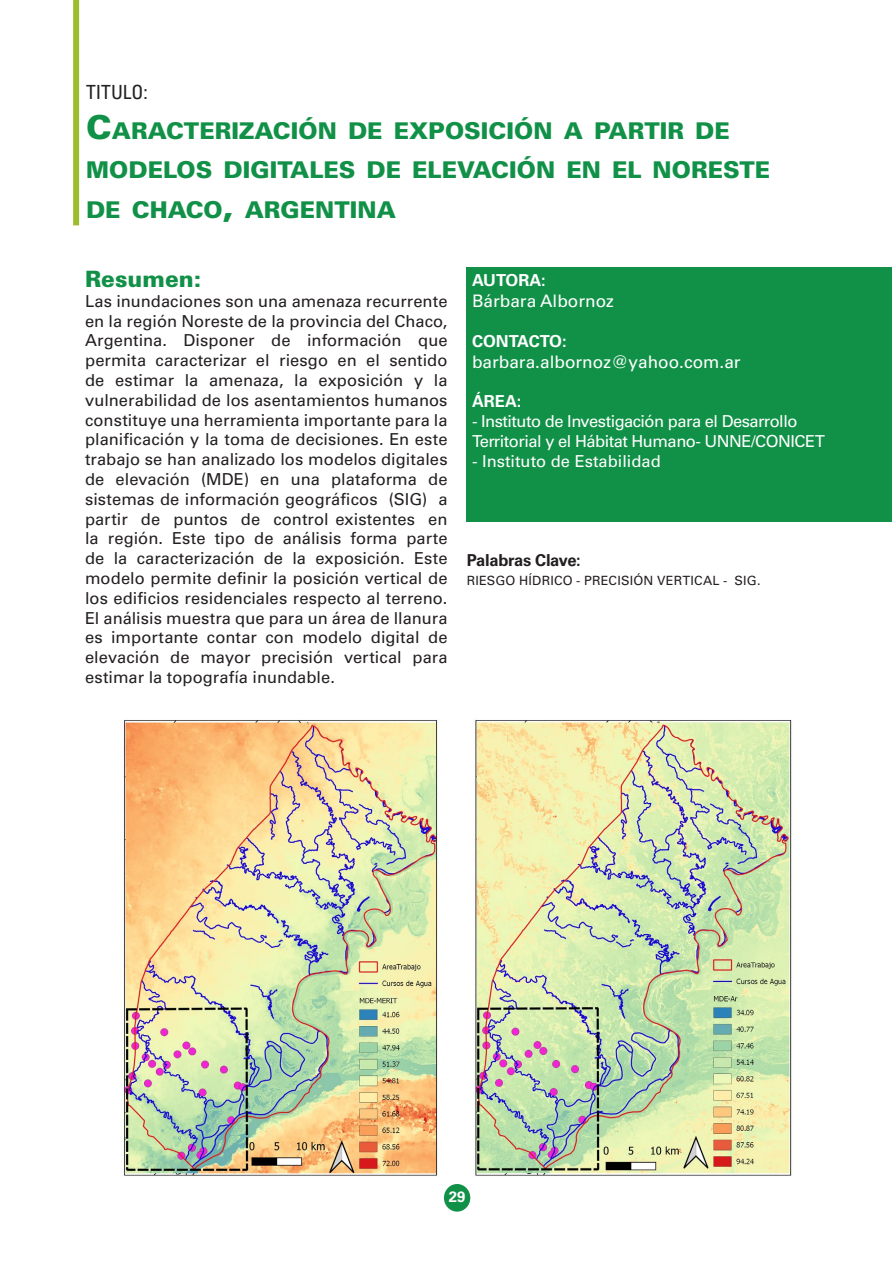
<style>
.page{position:relative;width:893px;height:1263px;background:#fff}
.page>*{position:absolute;margin:0;border:0;box-sizing:border-box;transform-origin:0 0}
.Estilo_de_párrafo_1{font:900 23.1px/39.6px "Univers LT Std";color:#119147}
.t1{font:900 22.5px "Univers LT Std";color:#119147}
.t2{font:condensed 19.5px "Univers LT Std";color:#222020}
.t3{font:17.25px "Univers LT Std";color:#fff}
.t4{font:16.5px/19.8px "Univers LT Std";color:#231f20;text-align:justify}
.t5{font:16.5px/19.8px "Univers LT Std";letter-spacing:-.03em;color:#fff}
.t6{font:16.5px "Univers LT Std";color:#fff}
.t7{font:700 16.5px "Univers LT Std";color:#fff}
.t8{font:700 16.5px "Univers LT Std";letter-spacing:-.015em;color:#231f20}
.t9{font:700 15px "Univers LT Std";color:#fff}
.t10{font:12.75px "Univers LT Std";letter-spacing:.015em;color:#231f20}
.s1{font-size:33px}
</style>
<div class="page">
<div style="left:467px;top:267px;width:425px;height:254px;background:#119147"></div>
<div style="left:73px;top:0;width:6px;height:225px;background:#9dbd30"></div>
<img style="left:123px;top:719px;width:669px;height:470px">
<div style="left:444px;top:1184px;width:26px;height:27px;background:#119147;border-radius:50%"></div>
<p class="t2" style="left:86px;top:80px;width:63px">TITULO:</p>
<p class="Estilo_de_párrafo_1" style="left:86px;top:110px;width:686px"><span class="s1">C</span>ARACTERIZACIÓN DE EXPOSICIÓN A PARTIR DE<br>MODELOS DIGITALES DE ELEVACIÓN EN EL NORESTE</p>
<p class="Estilo_de_párrafo_1" style="left:86px;top:190px;width:312px">DE CHACO<span class="s1">,</span> ARGENTINA</p>
<p class="t1" style="left:85px;top:265px;width:118px">Resumen:</p>
<p class="t4" style="left:85px;top:291px;width:364px">Las inundaciones son una amenaza recurrente en la región Noreste de la provincia del Chaco, Argentina. Disponer de información que permita caracterizar el riesgo en el sentido de estimar la amenaza, la exposición y la vulnerabilidad de los asentamientos humanos constituye una herramienta importante para la planificación y la toma de decisiones. En este trabajo se han analizado los modelos digitales de elevación (MDE) en una plataforma de sistemas de información geográficos (SIG) a partir de puntos de control existentes en la región. Este tipo de análisis forma parte de la caracterización de la exposición. Este modelo permite definir la posición vertical de los edificios residenciales respecto al terreno.<br>El análisis muestra que para un área de llanura es importante contar con modelo digital de elevación de mayor precisión vertical para estimar la topografía inundable.</p>
<p class="t7" style="left:472px;top:271px;width:75px">AUTORA:</p>
<p class="t3" style="left:472px;top:291px;width:143px">Bárbara Albornoz</p>
<p class="t7" style="left:472px;top:331px;width:96px">CONTACTO:</p>
<p class="t3" style="left:472px;top:351px;width:270px">barbara.albornoz@yahoo.com.ar</p>
<p class="t7" style="left:472px;top:392px;width:51px">ÁREA:</p>
<p class="t5" style="left:472px;top:411px;width:354px">- Instituto de Investigación para el Desarrollo<br>Territorial y el Hábitat Humano- UNNE/CONICET</p>
<p class="t6" style="left:472px;top:451px;width:190px">- Instituto de Estabilidad</p>
<p class="t8" style="left:467px;top:550px;width:116px">Palabras Clave:</p>
<p class="t10" style="left:467px;top:573px;width:295px">RIESGO HÍDRICO - PRECISIÓN VERTICAL - SIG.</p>
<p class="t9" style="left:449px;top:1187px;width:18px">29</p>
</div>
